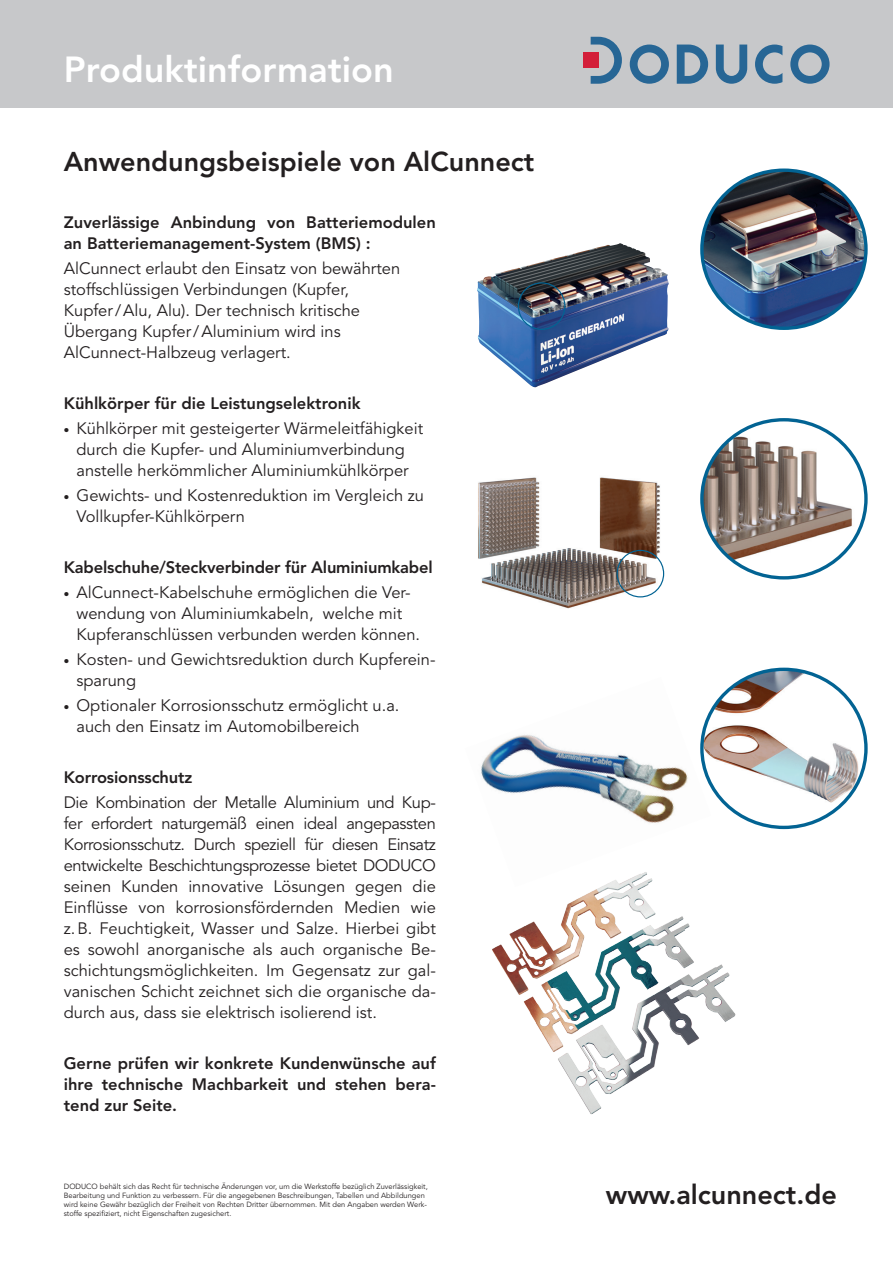
<style>
.page{position:relative;width:893px;height:1263px;background:#fff}
.page>*{position:absolute;margin:0;border:0;box-sizing:border-box;transform-origin:0 0}
.t1{font:800 36px "Avenir LT";color:#fff}
.t2{font:800 27px "Avenir LT";color:#231f20}
.t3{font:16.5px/21px "Avenir LT";color:#231f20}
.t4{font:800 16.5px/21px "Avenir LT";color:#231f20}
.t5{font:7.5px/9px "Avenir LT";color:#231f20}
.s1{font-family:"Tahoma";font-size:12px}
</style>
<div class="page">
<div style="left:0;top:0;width:893px;height:108px;background:#c7c8ca"></div>
<div style="left:583px;top:52px;width:15px;height:16px;background:#d31e39"></div>
<svg style="left:591px;top:37px;width:31px;height:47px"></svg>
<svg style="left:630px;top:45px;width:39px;height:39px"></svg>
<svg style="left:790px;top:45px;width:39px;height:39px"></svg>
<svg style="left:677px;top:45px;width:31px;height:39px"></svg>
<svg style="left:716px;top:45px;width:31px;height:39px"></svg>
<svg style="left:755px;top:45px;width:27px;height:39px"></svg>
<img style="left:477px;top:243px;width:192px;height:144px">
<img style="left:478px;top:477px;width:187px;height:132px">
<img style="left:481px;top:732px;width:221px;height:91px">
<img style="left:492px;top:872px;width:244px;height:243px">
<img style="left:702px;top:172px;width:164px;height:156px">
<div style="left:700px;top:168px;width:168px;height:162px;border:3px solid #026393;border-radius:50%"></div>
<div style="left:518px;top:282px;width:47px;height:48px;border:1px solid #026393;border-radius:50%"></div>
<div style="left:617px;top:550px;width:47px;height:47px;border:1px solid #026393;border-radius:50%"></div>
<img style="left:702px;top:420px;width:164px;height:158px">
<div style="left:700px;top:418px;width:168px;height:161px;border:3px solid #026393;border-radius:50%"></div>
<img style="left:702px;top:669px;width:164px;height:158px">
<div style="left:700px;top:668px;width:168px;height:161px;border:3px solid #026393;border-radius:50%"></div>
<h1 class="t1" style="left:64px;top:48px;width:331px">Produktinformation</h1>
<h2 class="t2" style="left:64px;top:146px;width:472px">Anwendungsbeispiele von AlCunnect</h2>
<p class="t4" style="left:64px;top:212px;width:374px">Zuverlässige Anbindung von Batteriemodulen an Batteriemanagement-System (BMS) :</p>
<p class="t3" style="left:64px;top:258px;width:338px">AlCunnect erlaubt den Einsatz von bewährten stoffschlüssigen Verbindungen (Kupfer, Kupfer/Alu, Alu). Der technisch kritische Übergang Kupfer/Aluminium wird ins AlCunnect-Halbzeug verlagert.</p>
<p class="t4" style="left:64px;top:392px;width:298px">Kühlkörper für die Leistungselektronik</p>
<p class="t3" style="left:64px;top:418px;width:361px;text-align:center"><span class="s1">•</span> Kühlkörper mit gesteigerter Wärmeleitfähigkeit durch die Kupfer- und Aluminiumverbindung anstelle herkömmlicher Aluminiumkühlkörper</p>
<p class="t3" style="left:77px;top:485px;width:349px;text-indent:-13px"><span class="s1">•</span> Gewichts- und Kostenreduktion im Vergleich zu<br>Vollkupfer-Kühlkörpern</p>
<p class="t4" style="left:64px;top:556px;width:370px">Kabelschuhe/Steckverbinder für Aluminiumkabel</p>
<p class="t3" style="left:77px;top:582px;width:345px;text-indent:-13px"><span class="s1">•</span> AlCunnect-Kabelschuhe ermöglichen die Ver&shy;wendung von Aluminiumkabeln, welche mit<br>Kupferanschlüssen verbunden werden können.</p>
<p class="t3" style="left:77px;top:649px;width:361px;text-indent:-13px"><span class="s1">•</span> Kosten- und Gewichtsreduktion durch Kupferein&shy;sparung</p>
<p class="t3" style="left:77px;top:696px;width:324px;text-indent:-13px"><span class="s1">•</span> Optionaler Korrosionsschutz ermöglicht u.a. auch den Einsatz im Automobilbereich</p>
<p class="t4" style="left:64px;top:767px;width:130px">Korrosionsschutz</p>
<p class="t3" style="left:64px;top:792px;width:374px;text-align:justify">Die Kombination der Metalle Aluminium und Kup&shy;fer erfordert naturgemäß einen ideal angepassten Korrosionsschutz. Durch speziell für diesen Einsatz entwickelte Beschichtungsprozesse bietet DODUCO seinen Kunden innovative Lösungen gegen die Einflüsse von korrosionsfördernden Medien wie z.B. Feuchtigkeit, Wasser und Salze. Hierbei gibt es sowohl anorganische als auch organische Be&shy;schichtungsmöglichkeiten. Im Gegensatz zur gal&shy;vanischen Schicht zeichnet sich die organische da&shy;durch aus, dass sie elektrisch isolierend ist.</p>
<p class="t4" style="left:64px;top:1052px;width:374px;text-align:justify">Gerne prüfen wir konkrete Kundenwünsche auf ihre technische Machbarkeit und stehen bera&shy;tend zur Seite.</p>
<p class="t5" style="left:64px;top:1182px;width:366px">DODUCO behält sich das Recht für technische Änderungen vor, um die Werkstoffe bezüglich Zuverlässigkeit, Bearbeitung und Funktion zu verbessern. Für die angegebenen Beschreibungen, Tabellen und Abbildungen wird keine Gewähr bezüglich der Freiheit von Rechten Dritter übernommen. Mit den Angaben werden Werk&shy;stoffe spezifiziert, nicht Eigenschaften zugesichert.</p>
<h2 class="t2" style="left:606px;top:1178px;width:233px">www.alcunnect.de</h2>
</div>
